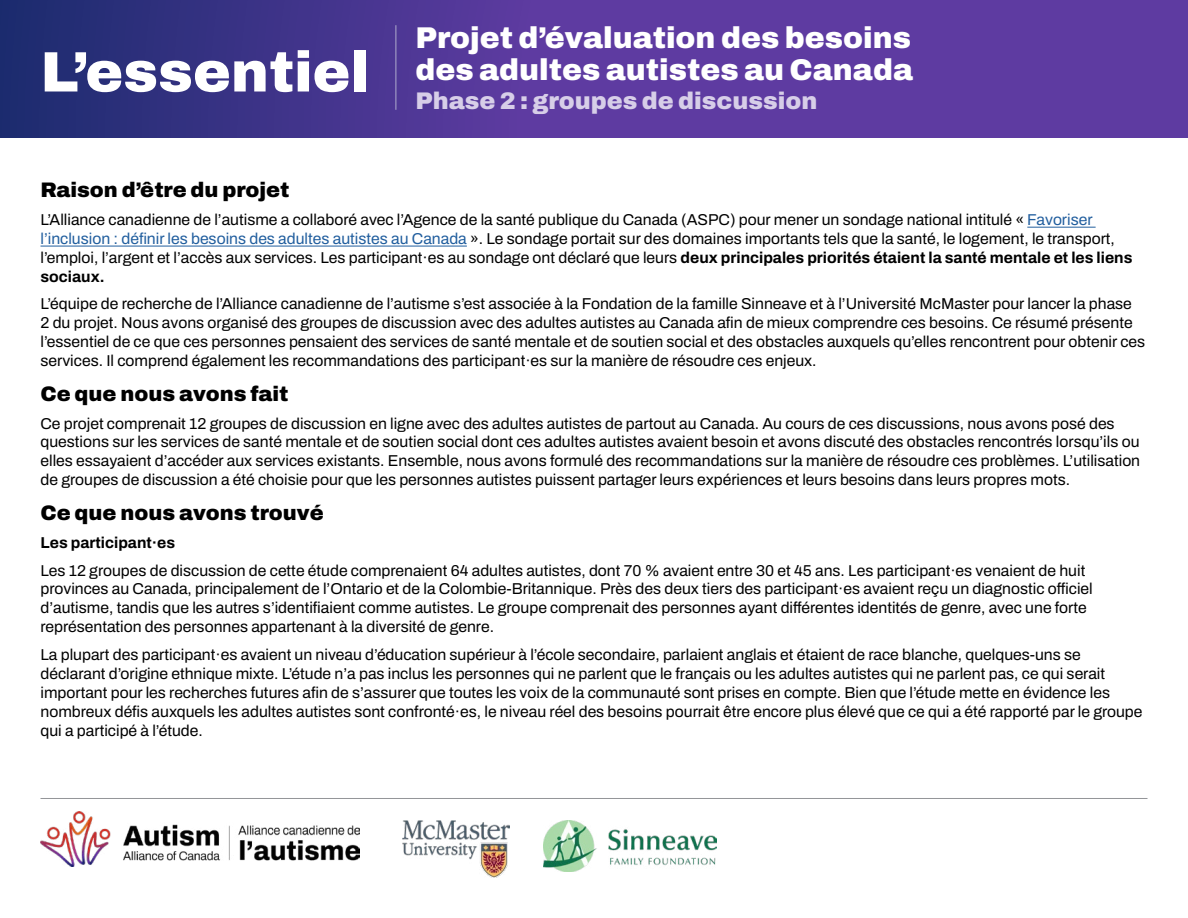
<style>
.page{position:relative;width:1188px;height:918px;background:#fff}
.page>*{position:absolute;margin:0;border:0;box-sizing:border-box;transform-origin:0 0}
.Banner_-_h1{font:900 57px "Archivo";color:#fff}
.Banner_-_h1-2{font:900 30px/31.8px "Archivo";color:#fff}
.Banner_-_h1-3{font:900 24px "Archivo";color:#d7cee8}
.t1{font:900 21px "Archivo";color:#000}
.t2{font:15.75px/18.9px "Archivo";color:#000}
.t3{font:700 15.75px "Archivo";color:#000}
.s1{color:#215e9e}
.s2{font-weight:700}
</style>
<div class="page">
<svg style="left:0;top:0;width:1188px;height:138px;background:#4f3795"></svg>
<hr style="left:1027px;top:227px;width:69px;height:1px;background:#215e9e">
<hr style="left:40px;top:246px;width:427px;height:1px;background:#215e9e">
<hr style="left:395px;top:25px;width:2px;height:85px;background:#d0d4e1">
<img style="left:40px;top:812px;width:320px;height:54px">
<img style="left:403px;top:821px;width:106px;height:56px">
<img style="left:543px;top:820px;width:173px;height:51px">
<hr style="left:40px;top:798px;width:1108px;height:1px;background:#939598">
<p class="Banner_-_h1" style="left:40px;top:29px;width:330px">L’essentiel</p>
<p class="Banner_-_h1-2" style="left:416px;top:22px;width:499px">Projet d’évaluation des besoins des adultes autistes au Canada</p>
<p class="Banner_-_h1-3" style="left:416px;top:82px;width:404px">Phase 2 : groupes de discussion</p>
<h2 class="t1" style="left:40px;top:174px;width:250px">Raison d’être du projet</h2>
<p class="t2" style="left:40px;top:210px;width:1093px">L’Alliance canadienne de l’autisme a collaboré avec l’Agence de la santé publique du Canada (ASPC) pour mener un sondage national intitulé « <span class="s1">Favoriser l’inclusion : définir les besoins des adultes autistes au Canada</span> ». Le sondage portait sur des domaines importants tels que la santé, le logement, le transport, l’emploi, l’argent et l’accès aux services. Les participant·es au sondage ont déclaré que leurs <span class="s2">deux principales priorités étaient la santé mentale et les liens sociaux.</span></p>
<p class="t2" style="left:40px;top:295px;width:1106px">L’équipe de recherche de l’Alliance canadienne de l’autisme s’est associée à la Fondation de la famille Sinneave et à l’Université McMaster pour lancer la phase<br>2 du projet. Nous avons organisé des groupes de discussion avec des adultes autistes au Canada afin de mieux comprendre ces besoins. Ce résumé présente l’essentiel de ce que ces personnes pensaient des services de santé mentale et de soutien social et des obstacles auxquels qu’elles rencontrent pour obtenir ces services. Il comprend également les recommandations des participant·es sur la manière de résoudre ces enjeux.</p>
<h2 class="t1" style="left:40px;top:378px;width:250px">Ce que nous avons fait</h2>
<p class="t2" style="left:40px;top:414px;width:1101px">Ce projet comprenait 12 groupes de discussion en ligne avec des adultes autistes de partout au Canada. Au cours de ces discussions, nous avons posé des questions sur les services de santé mentale et de soutien social dont ces adultes autistes avaient besoin et avons discuté des obstacles rencontrés lorsqu’ils ou elles essayaient d’accéder aux services existants. Ensemble, nous avons formulé des recommandations sur la manière de résoudre ces problèmes. L’utilisation de groupes de discussion a été choisie pour que les personnes autistes puissent partager leurs expériences et leurs besoins dans leurs propres mots.</p>
<h2 class="t1" style="left:40px;top:497px;width:285px">Ce que nous avons trouvé</h2>
<h3 class="t3" style="left:40px;top:530px;width:136px">Les participant·es</h3>
<p class="t2" style="left:40px;top:561px;width:1054px">Les 12 groupes de discussion de cette étude comprenaient 64 adultes autistes, dont 70 % avaient entre 30 et 45 ans. Les participant·es venaient de huit provinces au Canada, principalement de l’Ontario et de la Colombie-Britannique. Près des deux tiers des participant·es avaient reçu un diagnostic officiel d’autisme, tandis que les autres s’identifiaient comme autistes. Le groupe comprenait des personnes ayant différentes identités de genre, avec une forte représentation des personnes appartenant à la diversité de genre.</p>
<p class="t2" style="left:40px;top:645px;width:1104px">La plupart des participant·es avaient un niveau d’éducation supérieur à l’école secondaire, parlaient anglais et étaient de race blanche, quelques-uns se déclarant d’origine ethnique mixte. L’étude n’a pas inclus les personnes qui ne parlent que le français ou les adultes autistes qui ne parlent pas, ce qui serait important pour les recherches futures afin de s’assurer que toutes les voix de la communauté sont prises en compte. Bien que l’étude mette en évidence les nombreux défis auxquels les adultes autistes sont confronté·es, le niveau réel des besoins pourrait être encore plus élevé que ce qui a été rapporté par le groupe qui a participé à l’étude.</p>
</div>
